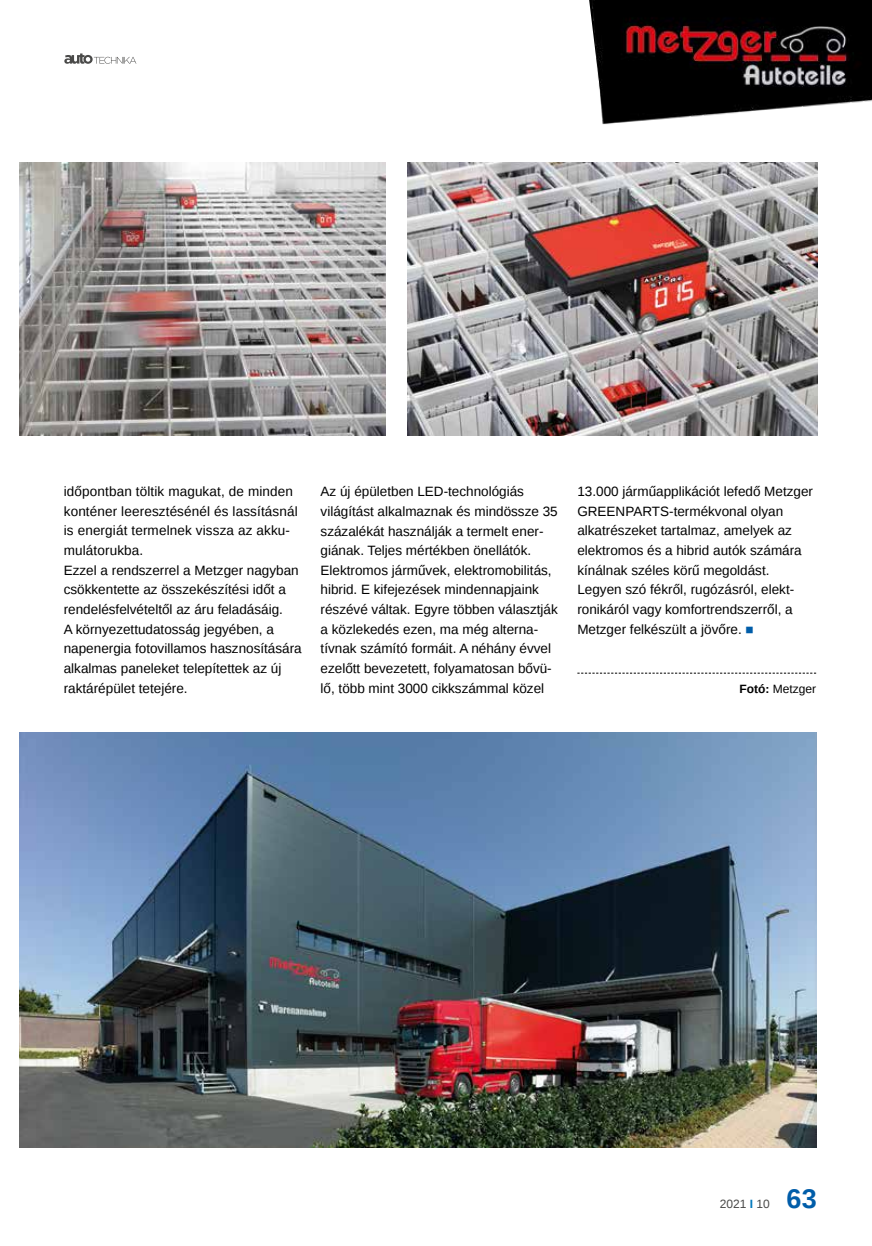
<style>
.page{position:relative;width:872px;height:1246px;background:#fff}
.page>*{position:absolute;margin:0;border:0;box-sizing:border-box;transform-origin:0 0}
.t1{font:700 27px "Liberation Sans";color:#005da9}
.t2{font:13.5px/19.6px "Liberation Sans";color:#000}
.t3{font:12px "Liberation Sans";color:#000}
.t4{font:12px "Liberation Sans";color:#4a4a49}
.s1{color:#005da9}
.s2{font-weight:700}
.s3{font-weight:700;color:#0078bc}
</style>
<div class="page">
<svg style="left:64px;top:53px;width:72px;height:11px"></svg>
<img style="left:19px;top:732px;width:797px;height:416px">
<img style="left:19px;top:162px;width:367px;height:274px">
<img style="left:407px;top:163px;width:410px;height:273px">
<svg style="left:577px;top:673px;width:239px;height:1px"></svg>
<img style="left:589px;top:0;width:283px;height:125px">
<p class="t2" style="left:64px;top:482px;width:239px">időpontban töltik magukat, de minden konténer leeresztésénél és lassításnál is energiát termelnek vissza az akku&shy;mulátorukba.<br>Ezzel a rendszerrel a Metzger nagyban csökkentette az összekészítési időt a rendelésfelvételtől az áru feladásáig.<br>A környezettudatosság jegyében, a napenergia fotovillamos hasznosítására alkalmas paneleket telepítettek az új raktárépület tetejére.</p>
<p class="t2" style="left:320px;top:482px;width:239px">Az új épületben LED-technológiás világítást alkalmaznak és mindössze 35 százalékát használják a termelt ener&shy;giának. Teljes mértékben önellátók.<br>Elektromos járművek, elektromobilitás, hibrid. E kifejezések mindennapjaink részévé váltak. Egyre többen választják a közlekedés ezen, ma még alterna&shy;tívnak számító formáit. A néhány évvel ezelőtt bevezetett, folyamatosan bővü&shy;lő, több mint 3000 cikkszámmal közel</p>
<p class="t2" style="left:577px;top:482px;width:237px">13.000 járműapplikációt lefedő Metzger GREENPARTS-termékvonal olyan alkatrészeket tartalmaz, amelyek az elektromos és a hibrid autók számára kínálnak széles körű megoldást.<br>Legyen szó fékről, rugózásról, elekt&shy;ronikáról vagy komfortrendszerről, a Metzger felkészült a jövőre. <span class="s1">■</span></p>
<p class="t3" style="left:739px;top:682px;width:78px"><span class="s2">Fotó:</span> Metzger</p>
<p class="t4" style="left:720px;top:1197px;width:52px">2021 <span class="s3">I</span> 10</p>
<h1 class="t1" style="left:786px;top:1180px;width:32px">63</h1>
</div>
